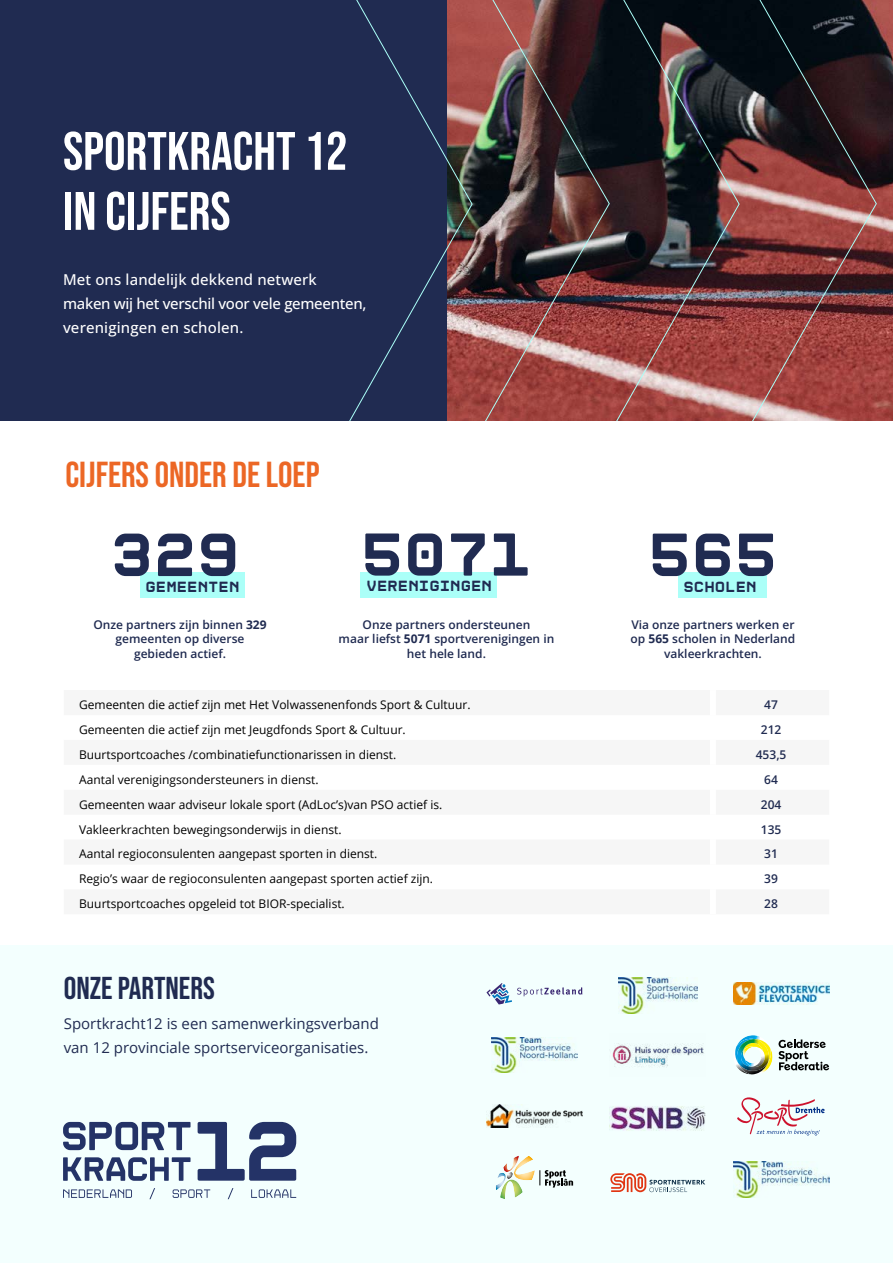
<style>
.page{position:relative;width:893px;height:1263px;background:#fff}
.page>*{position:absolute;margin:0;border:0;box-sizing:border-box;transform-origin:0 0}
.t1{font:700 61.95px "Disket Mono";color:#202b51}
.t2{font:700 61.5px "Disket Mono";color:#202b51}
.t3{font:54px/60px "Bebas Neue";color:#fff}
.t4{font:36px "Bebas Neue";color:#ec6725}
.t5{font:31.5px "Bebas Neue";color:#202b51}
.t6{font:500 15px/24px "Open Sans";letter-spacing:.01em;color:#fff}
.t7{font:15px/24px "Open Sans";color:#202b51}
.t8{font:700 15px "Disket Mono";color:#202b51}
.t9{font:12px "Open Sans";color:#000}
.t10{font:600 12px/14.4px "Open Sans";color:#202b51;text-align:center}
.s1{font-weight:700}
</style>
<div class="page">
<img style="left:877px;top:0;width:16px;height:421px">
<div style="left:0;top:0;width:446px;height:421px;background:#202b51"></div>
<img style="left:349px;top:0;width:528px;height:421px">
<div style="left:0;top:945px;width:893px;height:318px;background:#f3fffe"></div>
<img style="left:733px;top:1162px;width:96px;height:35px">
<svg style="left:486px;top:983px;width:96px;height:21px"></svg>
<img style="left:486px;top:1105px;width:96px;height:22px">
<img style="left:610px;top:1106px;width:96px;height:25px">
<svg style="left:734px;top:1035px;width:95px;height:40px"></svg>
<svg style="left:610px;top:1173px;width:95px;height:19px"></svg>
<img style="left:733px;top:983px;width:96px;height:22px">
<svg style="left:737px;top:1097px;width:88px;height:38px"></svg>
<div style="left:140px;top:572px;width:105px;height:25px;background:#abfff8"></div>
<div style="left:361px;top:572px;width:136px;height:25px;background:#abfff8"></div>
<div style="left:678px;top:572px;width:89px;height:25px;background:#abfff8"></div>
<svg style="left:63px;top:1122px;width:128px;height:28px"></svg>
<svg style="left:198px;top:1122px;width:98px;height:59px"></svg>
<svg style="left:63px;top:1157px;width:128px;height:24px"></svg>
<svg style="left:63px;top:1189px;width:69px;height:9px"></svg>
<svg style="left:149px;top:1188px;width:6px;height:11px"></svg>
<svg style="left:173px;top:1189px;width:37px;height:9px"></svg>
<svg style="left:228px;top:1188px;width:5px;height:11px"></svg>
<svg style="left:251px;top:1189px;width:45px;height:9px"></svg>
<img style="left:612px;top:1043px;width:92px;height:24px">
<svg style="left:496px;top:1155px;width:77px;height:44px"></svg>
<img style="left:619px;top:978px;width:78px;height:35px">
<img style="left:492px;top:1037px;width:85px;height:35px">
<h3 class="t3" style="left:63px;top:121px;width:286px">SPORTKRACHT 12<br>IN CIJFERS</h3>
<p class="t6" style="left:63px;top:269px;width:305px">Met ons landelijk dekkend netwerk maken wij het verschil voor vele gemeenten, verenigingen en scholen.</p>
<h3 class="t4" style="left:65px;top:454px;width:256px">CIJFERS ONDER DE LOEP</h3>
<h1 class="t1" style="left:110px;top:518px;width:131px">329</h1>
<p class="t8" style="left:145px;top:578px;width:96px">GEMEENTEN</p>
<h2 class="t2" style="left:361px;top:518px;width:173px">5071</h2>
<p class="t8" style="left:367px;top:577px;width:127px">VERENIGINGEN</p>
<h1 class="t1" style="left:648px;top:518px;width:131px">565</h1>
<p class="t8" style="left:683px;top:578px;width:75px">SCHOLEN</p>
<p class="t10" style="left:93px;top:619px;width:175px">Onze partners zijn binnen <span class="s1">329 </span>gemeenten op diverse gebieden actief.</p>
<p class="t10" style="left:339px;top:619px;width:217px">Onze partners ondersteunen<br>maar liefst <span class="s1">5071</span> sportverenigingen in het hele land.</p>
<p class="t10" style="left:631px;top:619px;width:166px">Via onze partners werken er op <span class="s1">565</span> scholen in Nederland vakleerkrachten.</p>
<p class="t9" style="left:79px;top:700px;width:393px">Gemeenten die actief zijn met Het Volwassenenfonds Sport &amp; Cultuur.</p>
<p class="t10" style="left:764px;top:698px;width:15px">47</p>
<p class="t9" style="left:79px;top:725px;width:328px">Gemeenten die actief zijn met Jeugdfonds Sport &amp; Cultuur.</p>
<p class="t10" style="left:761px;top:723px;width:22px">212</p>
<p class="t9" style="left:79px;top:749px;width:319px">Buurtsportcoaches /combinatiefunctionarissen in dienst.</p>
<p class="t10" style="left:756px;top:748px;width:32px">453,5</p>
<p class="t9" style="left:79px;top:774px;width:241px">Aantal verenigingsondersteuners in dienst.</p>
<p class="t10" style="left:764px;top:773px;width:15px">64</p>
<p class="t9" style="left:79px;top:799px;width:365px">Gemeenten waar adviseur lokale sport (AdLoc’s)van PSO actief is.</p>
<p class="t10" style="left:761px;top:798px;width:22px">204</p>
<p class="t9" style="left:79px;top:824px;width:264px">Vakleerkrachten bewegingsonderwijs in dienst.</p>
<p class="t10" style="left:761px;top:823px;width:22px">135</p>
<p class="t9" style="left:79px;top:849px;width:300px">Aantal regioconsulenten aangepast sporten in dienst.</p>
<p class="t10" style="left:764px;top:848px;width:15px">31</p>
<p class="t9" style="left:79px;top:874px;width:355px">Regio’s waar de regioconsulenten aangepast sporten actief zijn.</p>
<p class="t10" style="left:764px;top:873px;width:15px">39</p>
<p class="t9" style="left:79px;top:899px;width:267px">Buurtsportcoaches opgeleid tot BIOR-specialist.</p>
<p class="t10" style="left:764px;top:898px;width:15px">28</p>
<h3 class="t5" style="left:64px;top:970px;width:153px">ONZE PARTNERS</h3>
<p class="t7" style="left:64px;top:1013px;width:317px">Sportkracht12 is een samenwerkingsverband van 12 provinciale sportserviceorganisaties.</p>
</div>
